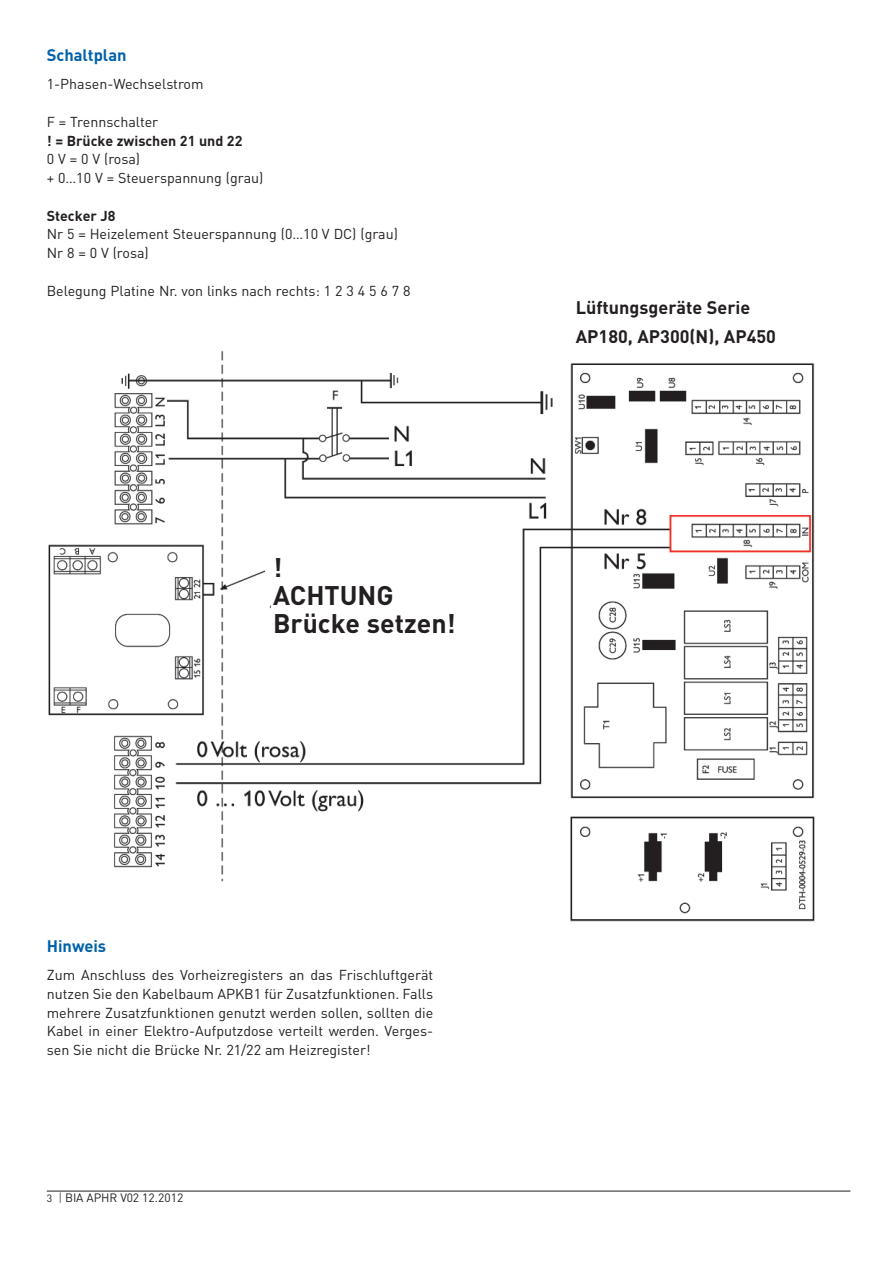
<style>
.page{position:relative;width:893px;height:1263px;background:#fff}
.page>*{position:absolute;margin:0;border:0;box-sizing:border-box;transform-origin:0 0}
.t1{font:26.55px/28.2px "DIN Euro Bold";color:#231f20}
.t2{font:18px/28px "DIN Euro Bold";color:#231f20}
.t3{font:16.5px "DIN Euro Bold";color:#0161aa}
.t4{font:14.25px/18.8px "DIN Euro Regular";color:#231f20}
.t5{font:14.25px "DIN Euro Bold";color:#231f20}
.t6{font:12px "DIN";letter-spacing:-.01em;color:#231f20}
.s1{font-size:10.5px}
.s2{font-weight:300}
</style>
<div class="page">
<img style="left:48px;top:351px;width:766px;height:570px">
<div style="left:585px;top:292px;width:228px;height:60px;background:#fff"></div>
<hr style="left:47px;top:1191px;width:803px;height:1px;background:#231f20">
<p class="t3" style="left:47px;top:46px;width:81px">Schaltplan</p>
<p class="t4" style="left:47px;top:75px;width:158px">1-Phasen-Wechselstrom</p>
<p class="t4" style="left:47px;top:113px;width:113px">F = Trennschalter</p>
<p class="t5" style="left:47px;top:132px;width:197px">! = Brücke zwischen 21 und 22</p>
<p class="t4" style="left:47px;top:150px;width:218px">0 V = 0 V (rosa)<br>+ 0…10 V = Steuerspannung (grau)</p>
<p class="t5" style="left:47px;top:207px;width:70px">Stecker J8</p>
<p class="t4" style="left:47px;top:225px;width:353px">Nr 5 = Heizelement Steuerspannung (0…10 V DC) (grau)<br>Nr 8 = 0 V (rosa)</p>
<p class="t4" style="left:47px;top:281px;width:365px">Belegung Platine Nr. von links nach rechts: 1 2 3 4 5 6 7 8</p>
<h1 class="t1" style="left:273px;top:554px;width:184px">!<br>ACHTUNG<br>Brücke setzen!</h1>
<p class="t2" style="left:576px;top:294px;width:202px">Lüftungsgeräte Serie<br>AP180, AP300(N), AP450</p>
<p class="t3" style="left:47px;top:937px;width:61px">Hinweis</p>
<p class="t4" style="left:47px;top:966px;width:388px;text-align:justify">Zum Anschluss des Vorheizregisters an das Frischluftgerät nutzen Sie den Kabelbaum APKB1 für Zusatzfunktionen. Falls mehrere Zusatzfunktionen genutzt werden sollen, sollten die Kabel in einer Elektro-Aufputzdose verteilt werden. Ver ges - sen Sie nicht die Brücke Nr. 21/22 am Heizregister!</p>
<p class="t6" style="left:47px;top:1191px;width:138px"><span class="s1">3</span> <span class="s2">|</span> BIA APHR V02 12.2012</p>
</div>
